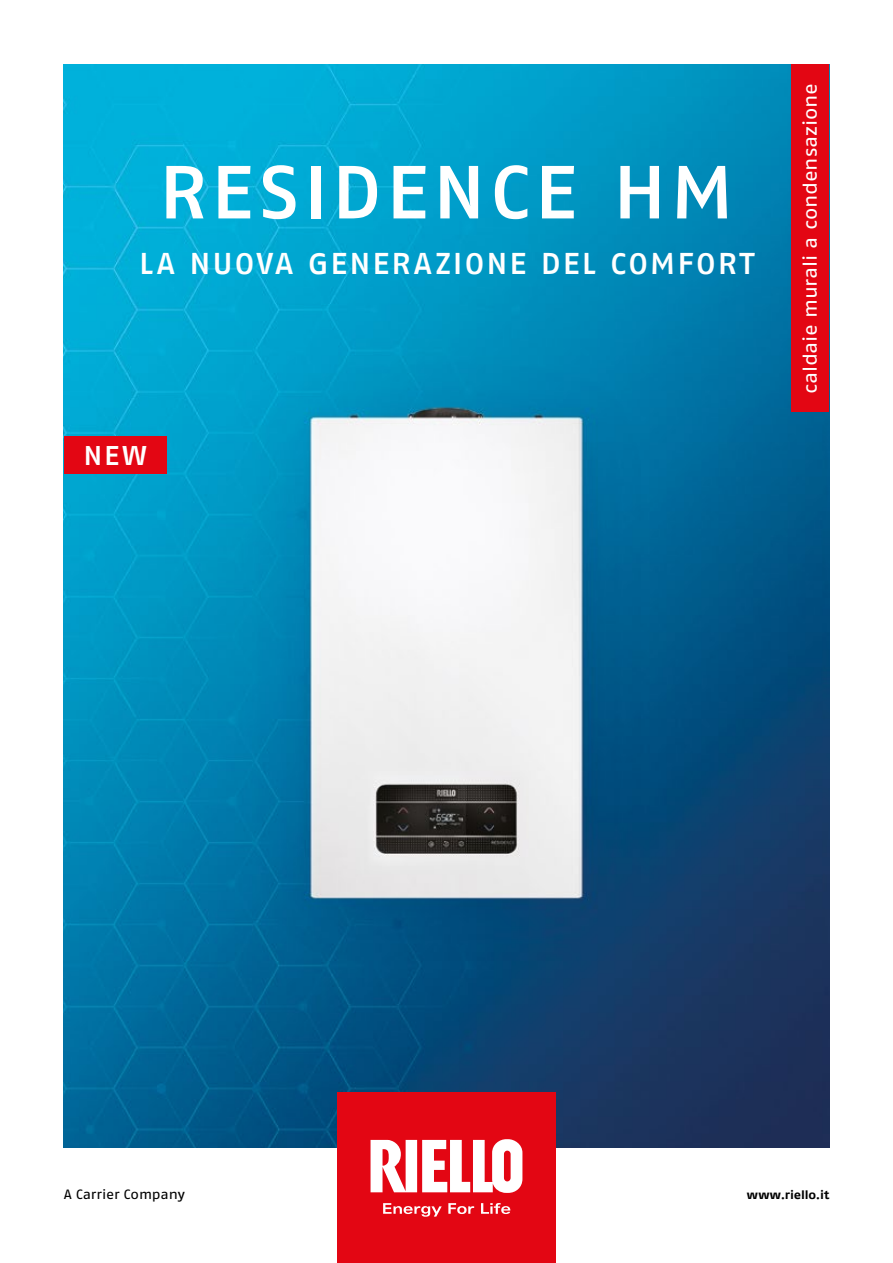
<style>
.page{position:relative;width:893px;height:1263px;background:#fff}
.page>*{position:absolute;margin:0;border:0;box-sizing:border-box;transform-origin:0 0}
.t1{font:500 75px "Fago Ex Lf";letter-spacing:.06em;color:#fff}
.t2{font:500 30px "Fago Ex Lf";letter-spacing:.07em;color:#fff}
.t3{font:500 27px "Fago Ex Lf";color:#fff}
.t4{font:19.5px "Fago Ex Lf";letter-spacing:-.015em;color:#fff}
.t5{font:13.5px "Fago Ex Lf";letter-spacing:-.015em;color:#000}
.t6{font:700 12px "Fago Ex Lf";letter-spacing:-.005em;color:#000}
</style>
<div class="page">
<img style="left:64px;top:64px;width:765px;height:1084px">
<div style="left:337px;top:1093px;width:218px;height:170px;background:#e30613"></div>
<svg style="left:383px;top:1203px;width:127px;height:14px"></svg>
<svg style="left:371px;top:1139px;width:151px;height:54px"></svg>
<div style="left:791px;top:64px;width:38px;height:347px;background:#e30613"></div>
<div style="left:64px;top:436px;width:102px;height:38px;background:#e30613"></div>
<h1 class="t1" style="left:159px;top:147px;width:577px">RESIDENCE HM</h1>
<p class="t2" style="left:139px;top:245px;width:616px">LA NUOVA GENERAZIONE DEL COMFORT</p>
<p class="t3" style="left:83px;top:439px;width:65px">NEW</p>
<p class="t4" style="left:798px;top:394px;width:312px;rotate:-90deg">caldaie murali a condensazione</p>
<p class="t5" style="left:64px;top:1186px;width:123px">A Carrier Company</p>
<p class="t6" style="left:747px;top:1188px;width:84px">www.riello.it</p>
</div>
